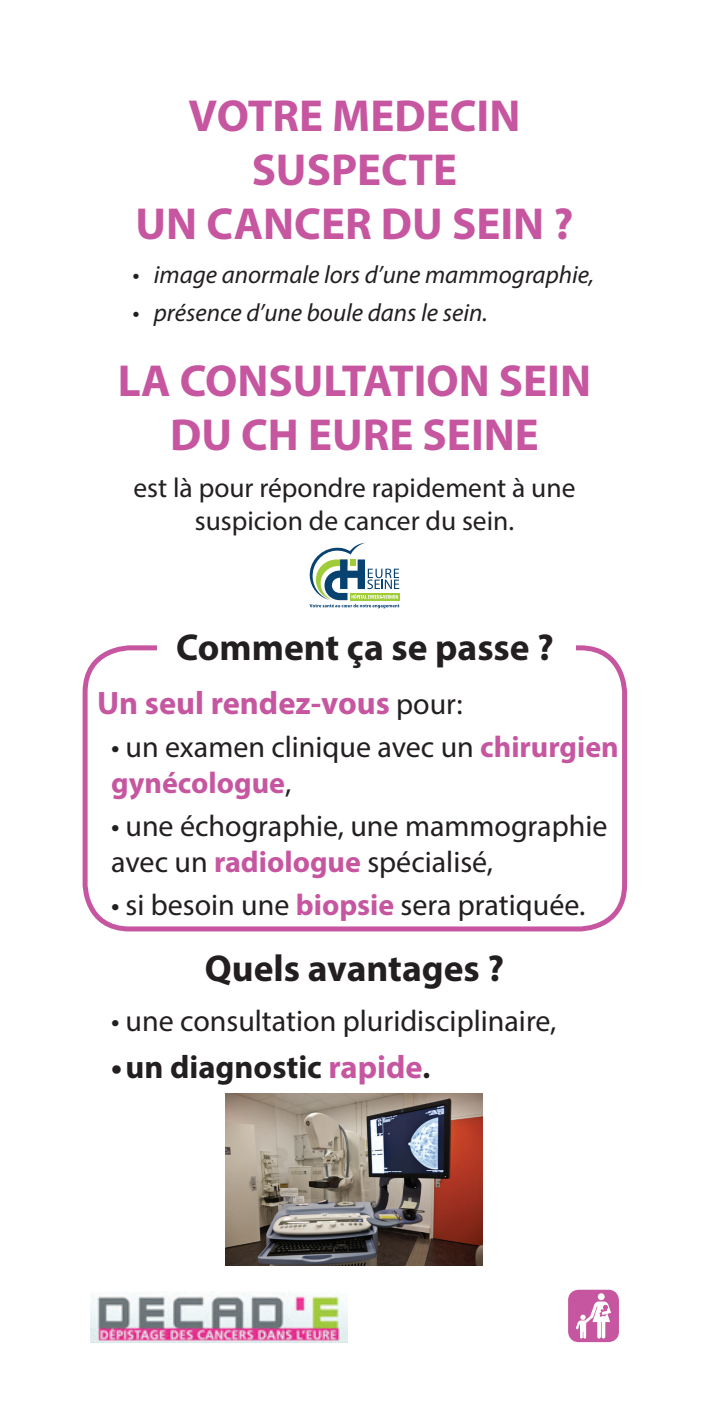
<style>
.page{position:relative;width:709px;height:1418px;background:#fff}
.page>*{position:absolute;margin:0;border:0;box-sizing:border-box;transform-origin:0 0}
.t1{font:700 45px/54px "Myriad Pro";color:#c656a0;text-align:center}
.t2{font:700 37.5px "Myriad Pro";color:#231f20}
.t3{font:700 32.5px "Myriad Pro";color:#c656a0}
.t4{font:700 32.5px "Myriad Pro";color:#231f20}
.t5{font:30px/36px "Myriad Pro";color:#231f20}
.t6{font:27.5px/33px "Myriad Pro";color:#231f20;text-align:center}
.t7{font:italic 25px "Myriad Pro";color:#231f20}
.s1{font-weight:400;font-size:30px;color:#231f20}
.s2{font-weight:700;color:#c656a0}
.s3{color:#c656a0}
.s4{font-size:30px}
</style>
<div class="page">
<div style="left:83px;top:645px;width:544px;height:286px;border:5px solid #c656a0;border-radius:44px"></div>
<div style="left:157px;top:621px;width:419px;height:50px;background:#fff"></div>
<svg style="left:309px;top:542px;width:90px;height:66px"></svg>
<svg style="left:568px;top:1289px;width:51px;height:52px"></svg>
<div style="left:597px;top:1293px;width:7px;height:7px;background:#fff;border-radius:50%"></div>
<img style="left:91px;top:1293px;width:256px;height:48px">
<img style="left:226px;top:1093px;width:256px;height:171px">
<h1 class="t1" style="left:136px;top:88px;width:439px">VOTRE MEDECIN<br>SUSPECTE<br>UN CANCER DU SEIN ?</h1>
<p class="t7" style="left:133px;top:260px;width:463px">• image anormale lors d’une mammographie,</p>
<p class="t7" style="left:133px;top:297px;width:357px">• présence d’une boule dans le sein.</p>
<h1 class="t1" style="left:118px;top:352px;width:475px">LA CONSULTATION SEIN<br>DU CH EURE SEINE</h1>
<p class="t6" style="left:133px;top:471px;width:443px">est là pour répondre rapidement à une suspicion de cancer du sein.</p>
<p class="t2" style="left:176px;top:623px;width:379px">Comment ça se passe ?</p>
<p class="t3" style="left:97px;top:681px;width:367px">Un seul rendez-vous <span class="s1">pour:</span></p>
<p class="t5" style="left:111px;top:728px;width:509px">• un examen clinique avec un <span class="s2">chirurgien gynécologue</span>,</p>
<p class="t5" style="left:111px;top:807px;width:498px">• une échographie, une mammographie avec un <span class="s2">radiologue</span> spécialisé,</p>
<p class="t5" style="left:111px;top:886px;width:475px">• si besoin une <span class="s2">biopsie</span> sera pratiquée.</p>
<p class="t2" style="left:205px;top:944px;width:301px">Quels avantages ?</p>
<p class="t5" style="left:111px;top:1002px;width:446px">• une consultation pluridisciplinaire,</p>
<p class="t4" style="left:111px;top:1045px;width:320px">• un diagnostic <span class="s3">rapide</span><span class="s4">.</span></p>
</div>
